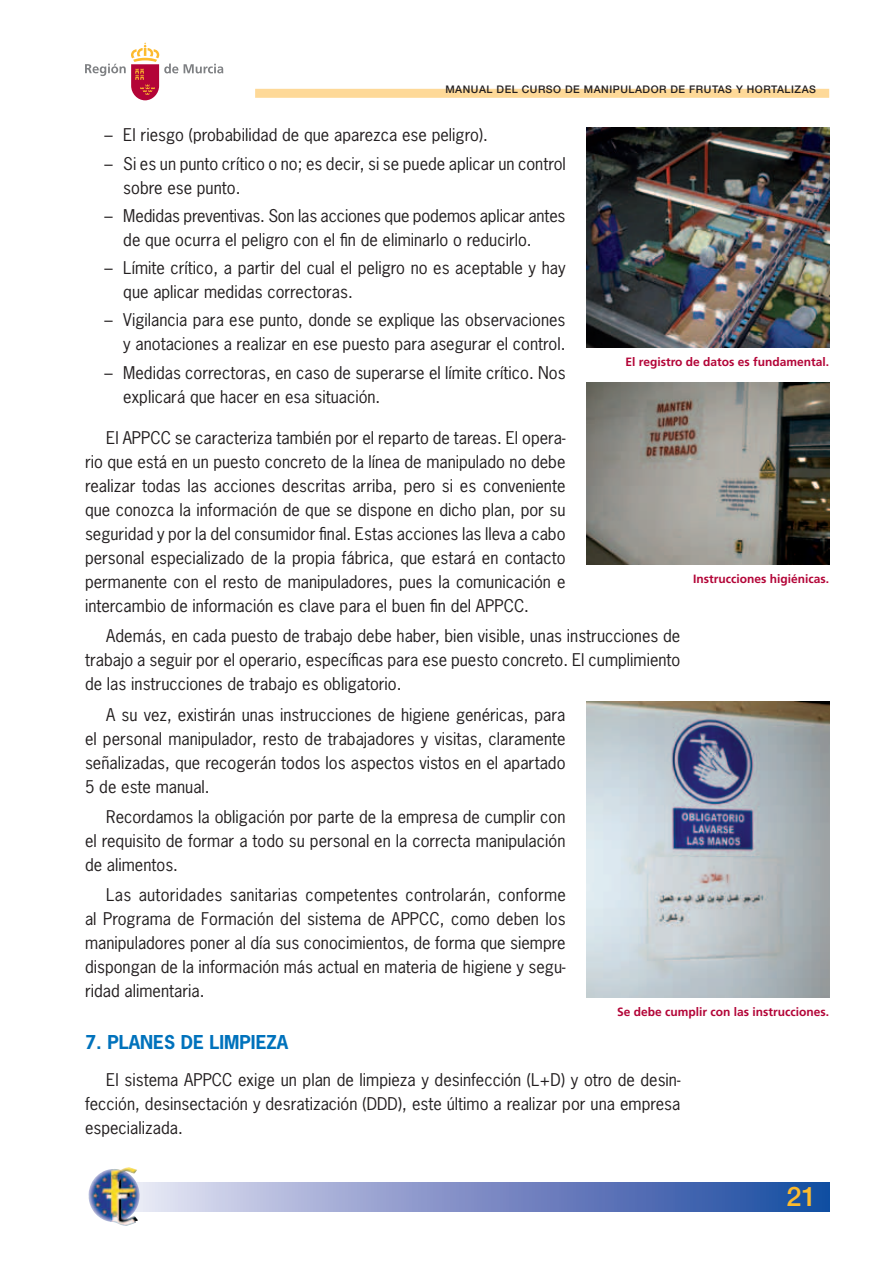
<style>
.page{position:relative;width:893px;height:1263px;background:#fff}
.page>*{position:absolute;margin:0;border:0;box-sizing:border-box;transform-origin:0 0}
.t1{font:500 27px "Helvetica Neue";color:#fdbb2e}
.t2{font:700 18px "News Gothic";color:#0072bc}
.t3{font:16.5px/24px "News Gothic";color:#231f20;text-align:justify}
.t4{font:700 12px "Frutiger";color:#b30437}
.t5{font:500 10.5px "Helvetica Neue";letter-spacing:.05em;color:#231f20}
</style>
<div class="page">
<div style="left:106px;top:1182px;width:723px;height:30px;background:linear-gradient(to right,#eee4f4,#16449e)"></div>
<img style="left:88px;top:1167px;width:52px;height:59px">
<div style="left:255px;top:89px;width:574px;height:9px;background:#fed998"></div>
<svg style="left:184px;top:64px;width:39px;height:9px"></svg>
<svg style="left:85px;top:43px;width:93px;height:57px"></svg>
<img style="left:587px;top:128px;width:242px;height:220px">
<img style="left:587px;top:383px;width:242px;height:181px">
<img style="left:587px;top:702px;width:242px;height:296px">
<p class="t5" style="left:445px;top:83px;width:372px">MANUAL DEL CURSO DE MANIPULADOR DE FRUTAS Y HORTALIZAS</p>
<p class="t3" style="left:105px;top:123px;width:385px">– El riesgo (probabilidad de que aparezca ese peligro).</p>
<p class="t3" style="left:123px;top:151px;width:444px;text-indent:-19px">– Si es un punto crítico o no; es decir, si se puede aplicar un control sobre ese punto.</p>
<p class="t3" style="left:123px;top:203px;width:444px;text-indent:-19px">– Medidas preventivas. Son las acciones que podemos aplicar antes de que ocurra el peligro con el fin de eliminarlo o reducirlo.</p>
<p class="t3" style="left:123px;top:255px;width:444px;text-indent:-19px">– Límite crítico, a partir del cual el peligro no es aceptable y hay que aplicar medidas correctoras.</p>
<p class="t3" style="left:105px;top:308px;width:462px;text-align:right">– Vigilancia para ese punto, donde se explique las observaciones y anotaciones a realizar en ese puesto para asegurar el control.</p>
<p class="t3" style="left:123px;top:360px;width:444px;text-indent:-19px">– Medidas correctoras, en caso de superarse el límite crítico. Nos explicará que hacer en esa situación.</p>
<p class="t3" style="left:85px;top:425px;width:482px;text-indent:21px">El APPCC se caracteriza también por el reparto de tareas. El opera&shy;rio que está en un puesto concreto de la línea de manipulado no debe realizar todas las acciones descritas arriba, pero si es conveniente que conozca la información de que se dispone en dicho plan, por su seguridad y por la del consumidor final. Estas acciones las lleva a cabo personal especializado de la propia fábrica, que estará en contacto permanente con el resto de manipuladores, pues la comunicación e intercambio de información es clave para el buen fin del APPCC.</p>
<p class="t3" style="left:85px;top:623px;width:597px;text-indent:21px">Además, en cada puesto de trabajo debe haber, bien visible, unas instrucciones de trabajo a seguir por el operario, específicas para ese puesto concreto. El cumplimiento de las instrucciones de trabajo es obligatorio.</p>
<p class="t3" style="left:85px;top:702px;width:482px;text-indent:21px">A su vez, existirán unas instrucciones de higiene genéricas, para el personal manipulador, resto de trabajadores y visitas, claramente señalizadas, que recogerán todos los aspectos vistos en el apartado 5 de este manual.</p>
<p class="t3" style="left:85px;top:804px;width:482px;text-indent:21px">Recordamos la obligación por parte de la empresa de cumplir con el requisito de formar a todo su personal en la correcta manipulación de alimentos.</p>
<p class="t3" style="left:85px;top:882px;width:482px;text-indent:21px">Las autoridades sanitarias competentes controlarán, conforme al Programa de Formación del sistema de APPCC, como deben los manipuladores poner al día sus conocimientos, de forma que siempre dispongan de la información más actual en materia de higiene y segu&shy;ridad alimentaria.</p>
<p class="t2" style="left:85px;top:1030px;width:205px">7. PLANES DE LIMPIEZA</p>
<p class="t3" style="left:85px;top:1067px;width:597px;text-indent:21px">El sistema APPCC exige un plan de limpieza y desinfección (L+D) y otro de desin&shy;fección, desinsectación y desratización (DDD), este último a realizar por una empresa especializada.</p>
<p class="t4" style="left:626px;top:355px;width:205px">El registro de datos es fundamental.</p>
<p class="t4" style="left:693px;top:571px;width:137px">Instrucciones higiénicas.</p>
<p class="t4" style="left:617px;top:1005px;width:214px">Se debe cumplir con las instrucciones.</p>
<h1 class="t1" style="left:786px;top:1180px;width:32px">21</h1>
</div>
